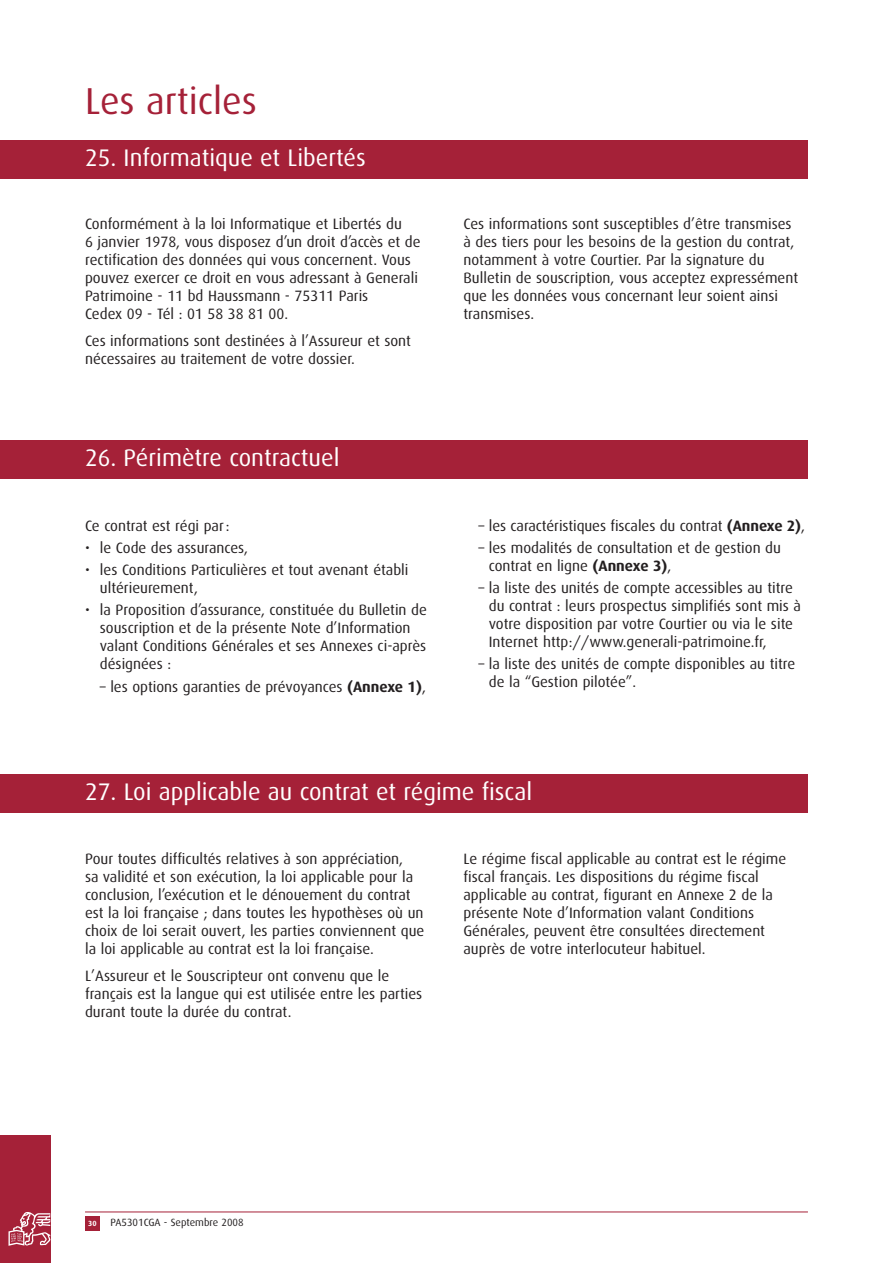
<style>
.page{position:relative;width:893px;height:1263px;background:#fff}
.page>*{position:absolute;margin:0;border:0;box-sizing:border-box;transform-origin:0 0}
.t1{font:37.5px "Dax";color:#a52138}
.t2{font:24px "Dax";color:#fff}
.t3{font:15px/18px "Dax";color:#231f20}
.t4{font:10.5px "Dax";color:#231f20}
.t5{font:700 7.5px "Dax";color:#fff}
.s1{font-weight:700}
</style>
<div class="page">
<div style="left:0;top:1135px;width:51px;height:128px;background:#a52138"></div>
<svg style="left:9px;top:1212px;width:41px;height:34px"></svg>
<hr style="left:85px;top:1211px;width:723px;height:1px;background:#a52138">
<div style="left:85px;top:1216px;width:15px;height:15px;background:#a52138"></div>
<div style="left:0;top:140px;width:808px;height:39px;background:#a52138"></div>
<div style="left:0;top:440px;width:808px;height:39px;background:#a52138"></div>
<div style="left:0;top:774px;width:808px;height:38px;background:#a52138"></div>
<h1 class="t1" style="left:85px;top:85px;width:173px">Les articles</h1>
<h2 class="t2" style="left:85px;top:147px;width:282px">25. Informatique et Libertés</h2>
<p class="t3" style="left:85px;top:215px;width:337px">Conformément à la loi Informatique et Libertés du<br>6 janvier 1978, vous disposez d’un droit d’accès et de rectification des données qui vous concernent. Vous pouvez exercer ce droit en vous adressant à Generali Patrimoine - 11 bd Haussmann - 75311 Paris<br>Cedex 09 - Tél : 01 58 38 81 00.</p>
<p class="t3" style="left:85px;top:332px;width:328px">Ces informations sont destinées à l’Assureur et sont nécessaires au traitement de votre dossier.</p>
<h2 class="t2" style="left:85px;top:448px;width:256px">26. Périmètre contractuel</h2>
<p class="t3" style="left:85px;top:517px;width:146px">Ce contrat est régi par:</p>
<p class="t3" style="left:85px;top:540px;width:164px">• le Code des assurances,</p>
<p class="t3" style="left:100px;top:562px;width:310px;text-indent:-15px">• les Conditions Particulières et tout avenant établi ultérieurement,</p>
<p class="t3" style="left:100px;top:602px;width:328px;text-indent:-15px">• la Proposition d’assurance, constituée du Bulletin de souscription et de la présente Note d’Information valant Conditions Générales et ses Annexes ci-après désignées :</p>
<p class="t3" style="left:100px;top:678px;width:328px">– les options garanties de prévoyances <span class="s1">(Annexe 1)</span>,</p>
<p class="t3" style="left:463px;top:215px;width:336px">Ces informations sont susceptibles d’être transmises à des tiers pour les besoins de la gestion du contrat, notamment à votre Courtier. Par la signature du Bulletin de souscription, vous acceptez expressément que les données vous concernant leur soient ainsi transmises.</p>
<p class="t3" style="left:478px;top:517px;width:328px">– les caractéristiques fiscales du contrat <span class="s1">(Annexe 2)</span>,</p>
<p class="t3" style="left:489px;top:540px;width:294px;text-indent:-10px">– les modalités de consultation et de gestion du contrat en ligne <span class="s1">(Annexe 3)</span>,</p>
<p class="t3" style="left:489px;top:580px;width:314px;text-indent:-10px">– la liste des unités de compte accessibles au titre du contrat : leurs prospectus simplifiés sont mis à votre disposition par votre Courtier ou via le site Internet http://www.generali-patrimoine.fr,</p>
<p class="t3" style="left:489px;top:656px;width:308px;text-indent:-10px">– la liste des unités de compte disponibles au titre de la “Gestion pilotée”.</p>
<h2 class="t2" style="left:85px;top:781px;width:449px">27. Loi applicable au contrat et régime fiscal</h2>
<p class="t3" style="left:85px;top:851px;width:341px">Pour toutes difficultés relatives à son appréciation,<br>sa validité et son exécution, la loi applicable pour la conclusion, l’exécution et le dénouement du contrat est la loi française ; dans toutes les hypothèses où un choix de loi serait ouvert, les parties conviennent que la loi applicable au contrat est la loi française.</p>
<p class="t3" style="left:85px;top:968px;width:339px">L’Assureur et le Souscripteur ont convenu que le français est la langue qui est utilisée entre les parties durant toute la durée du contrat.</p>
<p class="t3" style="left:463px;top:851px;width:324px">Le régime fiscal applicable au contrat est le régime fiscal français. Les dispositions du régime fiscal applicable au contrat, figurant en Annexe 2 de la présente Note d’Information valant Conditions Générales, peuvent être consultées directement auprès de votre interlocuteur habituel.</p>
<p class="t5" style="left:88px;top:1220px;width:10px">30</p>
<p class="t4" style="left:111px;top:1217px;width:135px">PA5301CGA - Septembre 2008</p>
</div>
